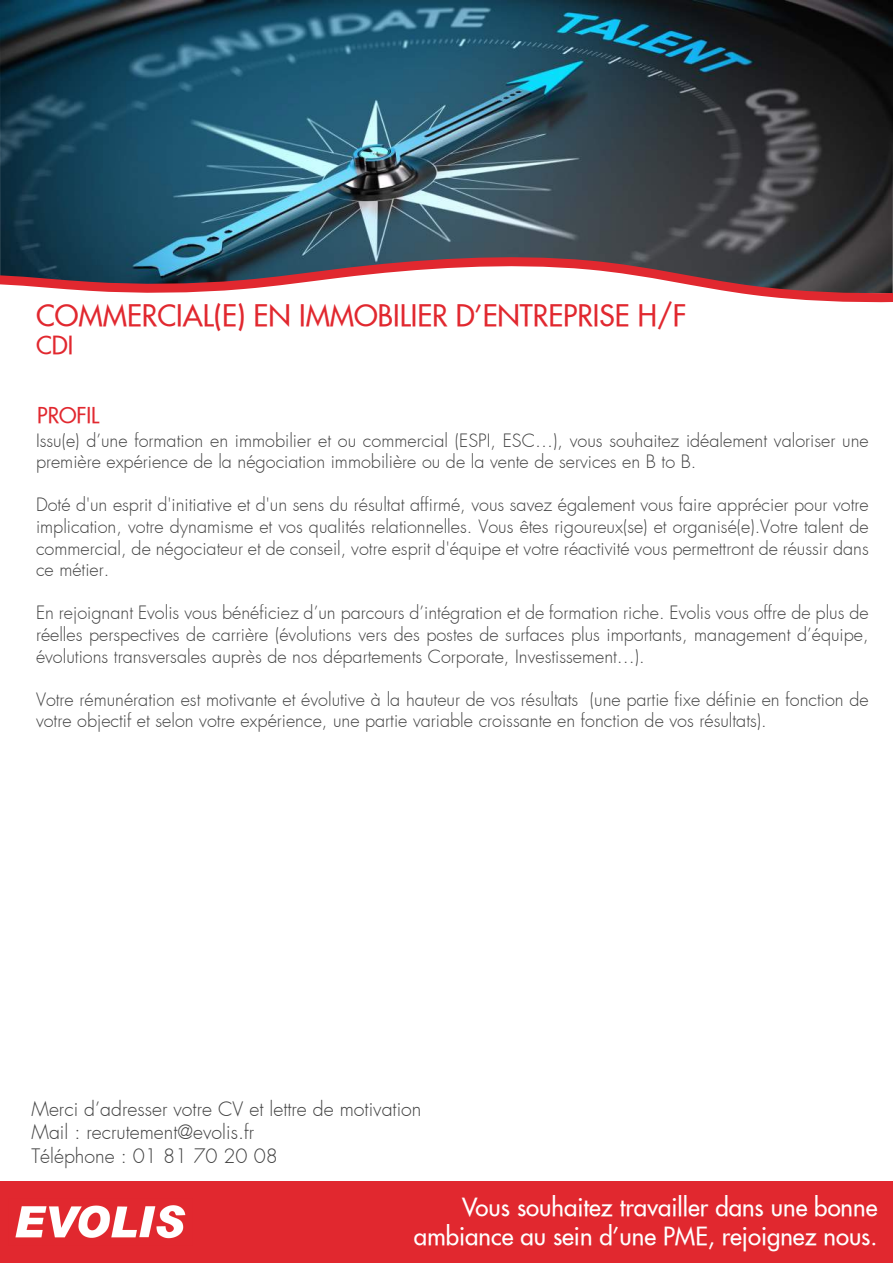
<style>
.page{position:relative;width:893px;height:1263px;background:#fff}
.page>*{position:absolute;margin:0;border:0;box-sizing:border-box;transform-origin:0 0}
.t1{font:28.5px "Futura Extended";color:#e1282f}
.t2{font:24px/28.8px "Futura Extended";color:#fff;text-align:right}
.t3{font:24px "Futura Extended";color:#e1282f}
.t4{font:21px "Futura Extended";color:#e1282f}
.t5{font:300 19.5px/23.4px "Futura";color:#414141}
.t6{font:300 18px/21.6px "Futura";color:#414141}
</style>
<div class="page">
<img style="left:0;top:0;width:893px;height:248px">
<svg style="left:0;top:248px;width:893px;height:55px"></svg>
<div style="left:0;top:1181px;width:893px;height:82px;background:#e1282f"></div>
<img style="left:15px;top:1205px;width:171px;height:34px">
<h1 class="t1" style="left:36px;top:296px;width:652px">COMMERCIAL(E) EN IMMOBILIER D’ENTREPRISE H/F</h1>
<h2 class="t3" style="left:36px;top:330px;width:39px">CDI</h2>
<p class="t4" style="left:37px;top:401px;width:64px">PROFIL</p>
<p class="t6" style="left:36px;top:429px;width:834px">Issu(e) d’une formation en immobilier et ou commercial (ESPI, ESC…), vous souhaitez idéalement valoriser une première expérience de la négociation immobilière ou de la vente de services en B to B.</p>
<p class="t6" style="left:36px;top:494px;width:834px;text-align:justify">Doté d'un esprit d'initiative et d'un sens du résultat affirmé, vous savez également vous faire apprécier pour votre implication, votre dynamisme et vos qualités relationnelles. Vous êtes rigoureux(se) et organisé(e).Votre talent de commercial, de négociateur et de conseil, votre esprit d'équipe et votre réactivité vous permettront de réussir dans ce métier.</p>
<p class="t6" style="left:36px;top:602px;width:834px;text-align:justify">En rejoignant Evolis vous bénéficiez d’un parcours d’intégration et de formation riche. Evolis vous offre de plus de réelles perspectives de carrière (évolutions vers des postes de surfaces plus importants, management d’équipe, évolutions transversales auprès de nos départements Corporate, Investissement…).</p>
<p class="t6" style="left:36px;top:689px;width:834px">Votre rémunération est motivante et évolutive à la hauteur de vos résultats (une partie fixe définie en fonction de votre objectif et selon votre expérience, une partie variable croissante en fonction de vos résultats).</p>
<p class="t5" style="left:32px;top:1097px;width:391px">Merci d’adresser votre CV et lettre de motivation<br>Mail : recrutement@evolis.fr<br>Téléphone : 01 81 70 20 08</p>
<h2 class="t2" style="left:414px;top:1193px;width:465px">Vous souhaitez travailler dans une bonne ambiance au sein d'une PME, rejoignez nous.</h2>
</div>
